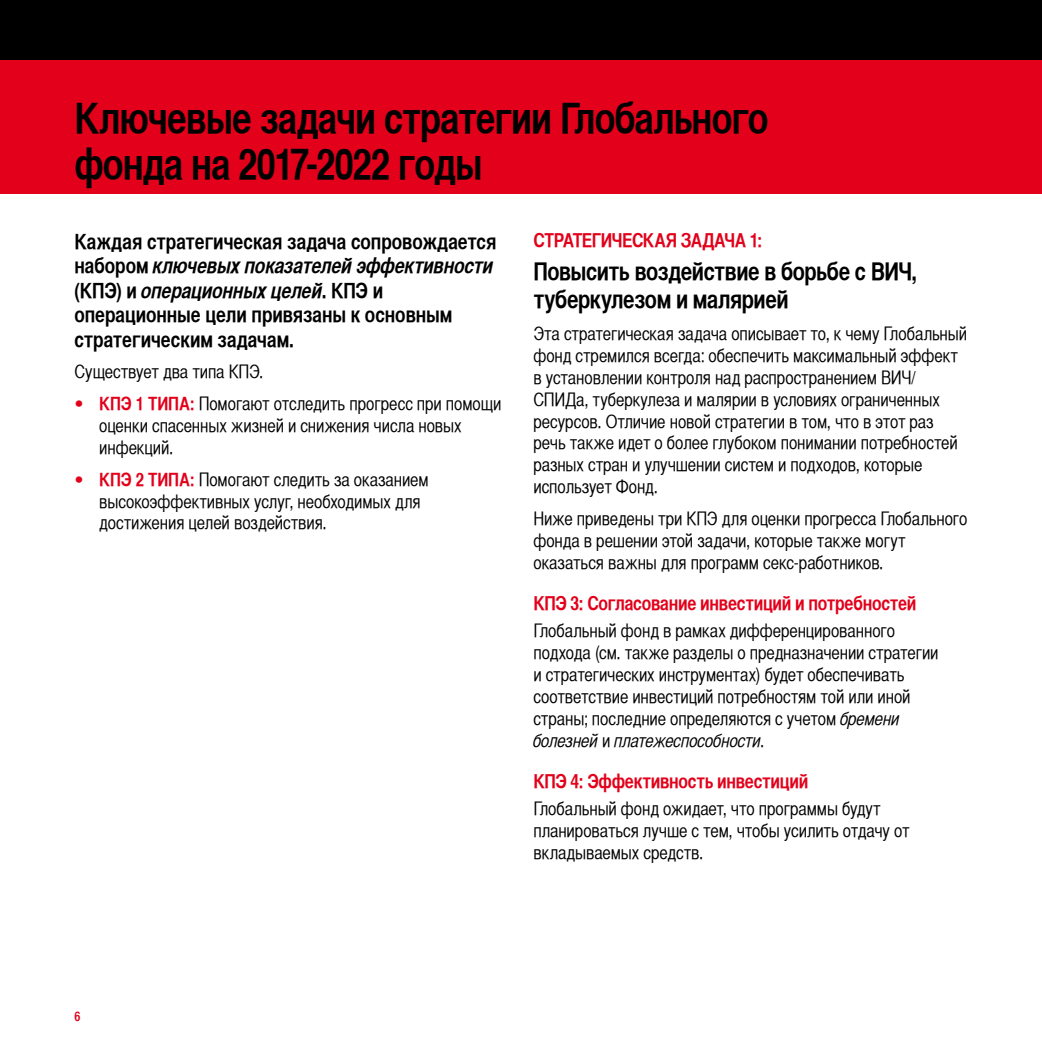
<style>
.page{position:relative;width:1042px;height:1042px;background:#fff}
.page>*{position:absolute;margin:0;border:0;box-sizing:border-box;transform-origin:0 0}
.t1{font:700 42px/45.5px "Helvetica CY";letter-spacing:-.025em;color:#000}
.t2{font:700 24.5px/28px "Helvetica CY";letter-spacing:-.02em;color:#000}
.t3{font:700 21px/24.5px "Helvetica CY";letter-spacing:-.005em;color:#000}
.t4{font:700 19.25px "Helvetica CY";letter-spacing:-.015em;color:#e2001a}
.t5{font:18.38px/21.9px "Helvetica CY";letter-spacing:-.005em;color:#000}
.t6{font:700 13.12px "Helvetica CY";color:#e2001a}
.s1{font-style:italic}
.s2{font-family:"Caecilia LT";color:#e2001a}
.s3{font-weight:700;color:#e2001a}
</style>
<div class="page">
<div style="left:0;top:0;width:1042px;height:121px;background:#000"></div>
<div style="left:0;top:60px;width:1042px;height:133px;background:#e2001a"></div>
<h1 class="t1" style="left:74px;top:95px;width:696px">Ключевые задачи стратегии Глобального фонда на 2017-2022 годы</h1>
<p class="t3" style="left:74px;top:228px;width:423px">Каждая стратегическая задача сопровождается набором <span class="s1">ключевых показателей эффективности </span>(КПЭ) и <span class="s1">операционных целей</span>. КПЭ и операционные цели привязаны к основным стратегическим задачам.</p>
<p class="t5" style="left:74px;top:361px;width:190px">Существует два типа КПЭ.</p>
<p class="t5" style="left:99px;top:393px;width:404px;text-indent:-25px"><span class="s2">•</span> <span class="s3">КПЭ 1 ТИПА:</span> Помогают отследить прогресс при помощи оценки спасенных жизней и снижения числа новых инфекций.</p>
<p class="t5" style="left:99px;top:468px;width:331px;text-indent:-25px"><span class="s2">•</span> <span class="s3">КПЭ 2 ТИПА:</span> Помогают следить за оказанием высокоэффективных услуг, необходимых для достижения целей воздействия.</p>
<p class="t4" style="left:533px;top:229px;width:231px">СТРАТЕГИЧЕСКАЯ ЗАДАЧА 1:</p>
<h2 class="t2" style="left:533px;top:257px;width:385px">Повысить воздействие в борьбе с ВИЧ, туберкулезом и малярией</h2>
<p class="t5" style="left:533px;top:323px;width:435px">Эта стратегическая задача описывает то, к чему Глобальный фонд стремился всегда: обеспечить максимальный эффект в установлении контроля над распространением ВИЧ/ СПИДа, туберкулеза и малярии в условиях ограниченных ресурсов. Отличие новой стратегии в том, что в этот раз речь также идет о более глубоком понимании потребностей разных стран и улучшении систем и подходов, которые использует Фонд.</p>
<p class="t5" style="left:533px;top:507px;width:436px">Ниже приведены три КПЭ для оценки прогресса Глобального фонда в решении этой задачи, которые также могут оказаться важны для программ секс-работников.</p>
<p class="t4" style="left:533px;top:592px;width:385px">КПЭ 3: Согласование инвестиций и потребностей</p>
<p class="t5" style="left:533px;top:620px;width:407px">Глобальный фонд в рамках дифференцированного подхода (см. также разделы о предназначении стратегии и стратегических инструментах) будет обеспечивать соответствие инвестиций потребностям той или иной страны; последние определяются с учетом <span class="s1">бремени болезней</span> и <span class="s1">платежеспособности</span>.</p>
<p class="t4" style="left:533px;top:770px;width:276px">КПЭ 4: Эффективность инвестиций</p>
<p class="t5" style="left:533px;top:798px;width:378px">Глобальный фонд ожидает, что программы будут планироваться лучше с тем, чтобы усилить отдачу от вкладываемых средств.</p>
<p class="t6" style="left:74px;top:1008px;width:7px">6</p>
</div>
